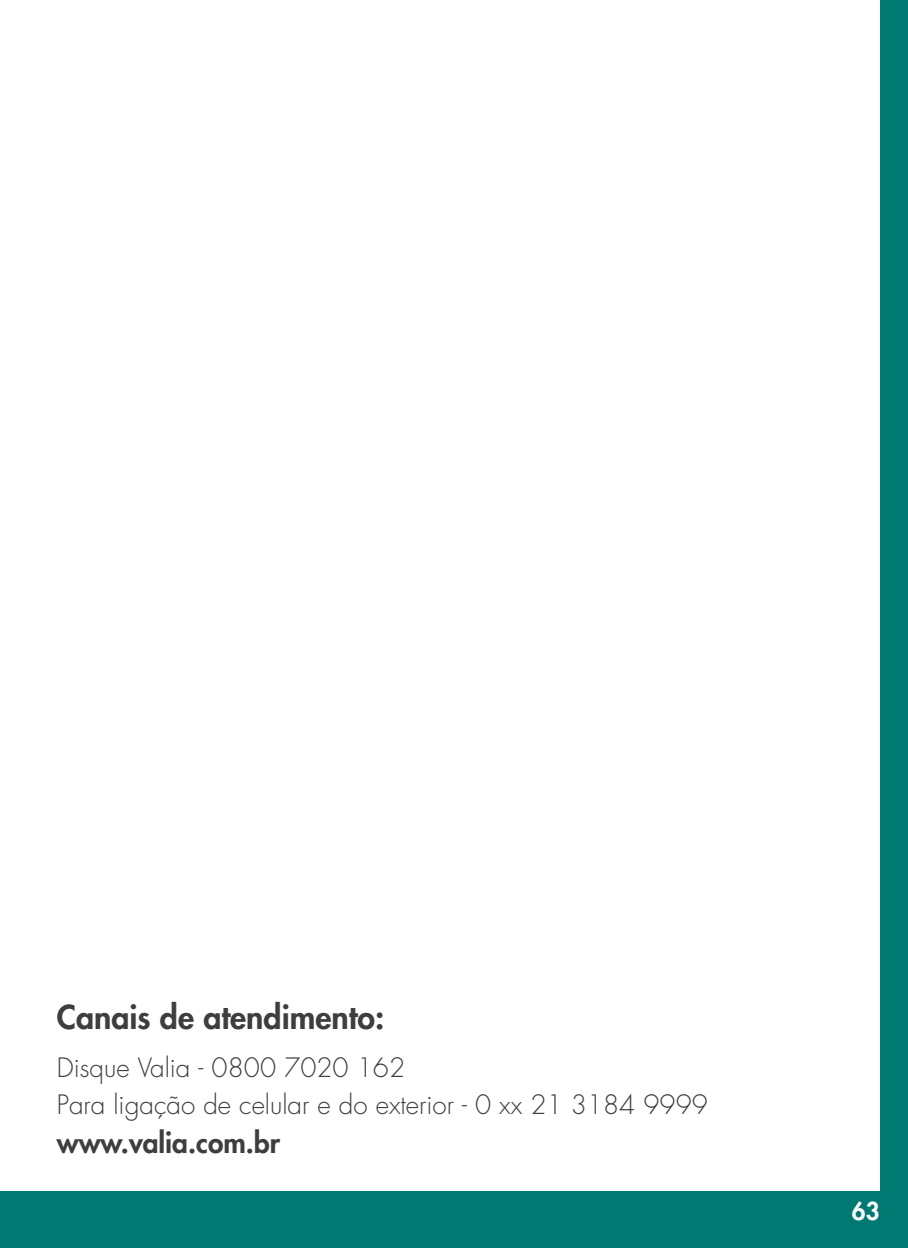
<style>
.page{position:relative;width:908px;height:1248px;background:#fff}
.page>*{position:absolute;margin:0;border:0;box-sizing:border-box;transform-origin:0 0}
.t1{font:800 32px "Futura";color:#3e3d40}
.t2{font:800 28px "Futura";color:#3e3d40}
.t3{font:300 26px/36.8px "Futura";color:#3e3d40}
.t4{font:800 24px "Futura";color:#fff}
</style>
<div class="page">
<div style="left:879px;top:0;width:28px;height:1247px;background:#007973"></div>
<div style="left:0;top:1191px;width:907px;height:56px;background:#007973"></div>
<p class="t1" style="left:57px;top:995px;width:329px">Canais de atendimento:</p>
<p class="t3" style="left:57px;top:1049px;width:652px">Disque Valia - 0800 7020 162<br>Para ligação de celular e do exterior - 0 xx 21 3184 9999</p>
<p class="t2" style="left:57px;top:1123px;width:225px">www.valia.com.br</p>
<p class="t4" style="left:851px;top:1194px;width:29px">63</p>
</div>
